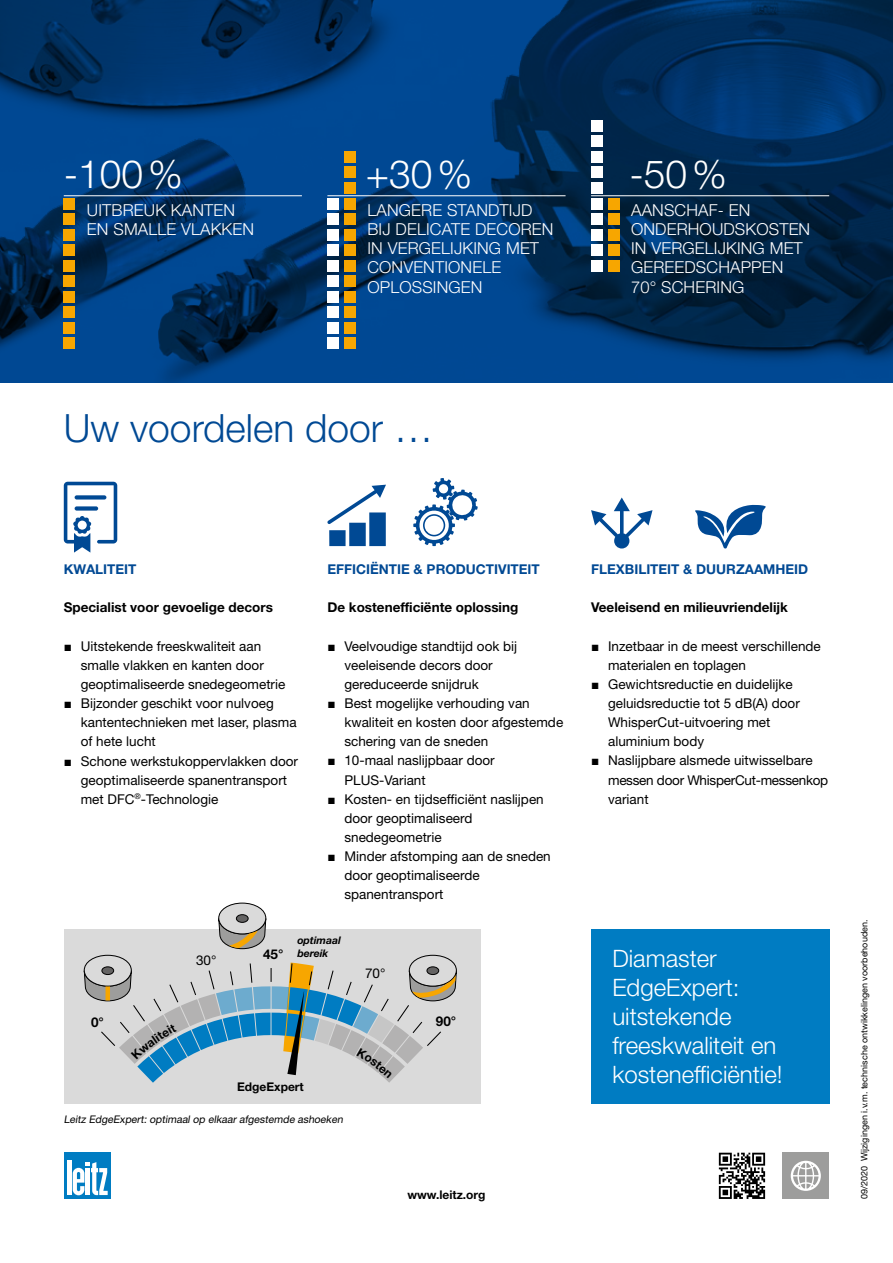
<style>
.page{position:relative;width:893px;height:1263px;background:#fff}
.page>*{position:absolute;margin:0;border:0;box-sizing:border-box;transform-origin:0 0}
.t1{font:300 39px "Helvetica Neue LT Pro";color:#004994}
.t2{font:300 39px "Helvetica Neue LT Pro";color:#fff}
.t3{font:300 24px/28.8px "Helvetica Neue LT Pro";color:#fff}
.t4{font:300 16.5px/19px "Helvetica Neue LT Pro";letter-spacing:.01em;color:#fff}
.t5{font:13.5px/19.2px "Helvetica Neue LT Pro";color:#000}
.t6{font:700 13.5px "Helvetica Neue LT Pro";color:#000}
.t7{font:700 13.5px "Helvetica Neue LT Pro";color:#004994}
.t8{font:700 12px "Helvetica Neue LT Pro";color:#000}
.t9{font:italic 10.5px "Helvetica Neue LT Pro";color:#000}
.t10{font:italic 700 10.5px/13.5px "Helvetica Neue LT Pro";color:#000}
.t11{font:9px "Helvetica Neue LT Pro";color:#000}
.s1{font-family:"Arial";font-weight:700}
</style>
<div class="page">
<svg style="left:0;top:0;width:893px;height:383px;background:#00366c"></svg>
<div style="left:369px;top:512px;width:17px;height:34px;background:#004994"></div>
<div style="left:349px;top:523px;width:17px;height:23px;background:#004994"></div>
<div style="left:329px;top:530px;width:17px;height:16px;background:#004994"></div>
<svg style="left:327px;top:485px;width:59px;height:39px"></svg>
<svg style="left:64px;top:482px;width:53px;height:71px"></svg>
<div style="left:75px;top:506px;width:23px;height:5px;background:#004994;border-radius:2px"></div>
<svg style="left:75px;top:495px;width:31px;height:4px"></svg>
<svg style="left:591px;top:497px;width:61px;height:51px"></svg>
<div style="left:64px;top:1152px;width:47px;height:47px;background:#007cc2"></div>
<div style="left:67px;top:1160px;width:5px;height:35px;background:#fff"></div>
<svg style="left:73px;top:1162px;width:35px;height:33px"></svg>
<svg style="left:413px;top:478px;width:65px;height:68px"></svg>
<svg style="left:695px;top:505px;width:71px;height:44px"></svg>
<div style="left:783px;top:1153px;width:46px;height:46px;background:#9d9d9c"></div>
<svg style="left:791px;top:1161px;width:30px;height:30px"></svg>
<svg style="left:719px;top:1153px;width:46px;height:46px"></svg>
<div style="left:64px;top:929px;width:416px;height:175px;background:#dadada"></div>
<div style="left:591px;top:929px;width:238px;height:175px;background:#007cc2"></div>
<hr style="left:64px;top:195px;width:238px;height:1px;background:#fff">
<div style="left:64px;top:244px;width:11px;height:12px;background:#f7a600"></div>
<div style="left:64px;top:229px;width:11px;height:11px;background:#f7a600"></div>
<div style="left:64px;top:213px;width:11px;height:12px;background:#f7a600"></div>
<div style="left:64px;top:198px;width:11px;height:11px;background:#f7a600"></div>
<div style="left:64px;top:291px;width:11px;height:11px;background:#f7a600"></div>
<div style="left:64px;top:275px;width:11px;height:12px;background:#f7a600"></div>
<div style="left:64px;top:260px;width:11px;height:11px;background:#f7a600"></div>
<div style="left:64px;top:337px;width:11px;height:12px;background:#f7a600"></div>
<div style="left:64px;top:322px;width:11px;height:11px;background:#f7a600"></div>
<div style="left:64px;top:306px;width:11px;height:12px;background:#f7a600"></div>
<hr style="left:591px;top:195px;width:238px;height:1px;background:#fff">
<hr style="left:327px;top:195px;width:239px;height:1px;background:#fff">
<div style="left:591px;top:244px;width:11px;height:12px;background:#fff"></div>
<div style="left:591px;top:229px;width:11px;height:11px;background:#fff"></div>
<div style="left:591px;top:213px;width:11px;height:12px;background:#fff"></div>
<div style="left:591px;top:198px;width:11px;height:11px;background:#fff"></div>
<div style="left:591px;top:260px;width:11px;height:11px;background:#fff"></div>
<div style="left:591px;top:167px;width:11px;height:11px;background:#fff"></div>
<div style="left:591px;top:151px;width:11px;height:12px;background:#fff"></div>
<div style="left:591px;top:136px;width:11px;height:11px;background:#fff"></div>
<div style="left:591px;top:120px;width:11px;height:12px;background:#fff"></div>
<div style="left:591px;top:182px;width:11px;height:12px;background:#fff"></div>
<div style="left:608px;top:244px;width:11px;height:12px;background:#f7a600"></div>
<div style="left:608px;top:229px;width:11px;height:11px;background:#f7a600"></div>
<div style="left:608px;top:213px;width:11px;height:12px;background:#f7a600"></div>
<div style="left:608px;top:198px;width:11px;height:11px;background:#f7a600"></div>
<div style="left:608px;top:260px;width:11px;height:11px;background:#f7a600"></div>
<div style="left:345px;top:182px;width:11px;height:12px;background:#f7a600"></div>
<div style="left:345px;top:167px;width:11px;height:11px;background:#f7a600"></div>
<div style="left:345px;top:151px;width:11px;height:12px;background:#f7a600"></div>
<div style="left:327px;top:244px;width:12px;height:12px;background:#fff"></div>
<div style="left:327px;top:229px;width:12px;height:11px;background:#fff"></div>
<div style="left:327px;top:213px;width:12px;height:12px;background:#fff"></div>
<div style="left:327px;top:198px;width:12px;height:11px;background:#fff"></div>
<div style="left:327px;top:291px;width:12px;height:11px;background:#fff"></div>
<div style="left:327px;top:275px;width:12px;height:12px;background:#fff"></div>
<div style="left:327px;top:260px;width:12px;height:11px;background:#fff"></div>
<div style="left:327px;top:337px;width:12px;height:12px;background:#fff"></div>
<div style="left:327px;top:322px;width:12px;height:11px;background:#fff"></div>
<div style="left:327px;top:306px;width:12px;height:12px;background:#fff"></div>
<div style="left:345px;top:244px;width:11px;height:12px;background:#f7a600"></div>
<div style="left:345px;top:229px;width:11px;height:11px;background:#f7a600"></div>
<div style="left:345px;top:213px;width:11px;height:12px;background:#f7a600"></div>
<div style="left:345px;top:198px;width:11px;height:11px;background:#f7a600"></div>
<div style="left:345px;top:291px;width:11px;height:11px;background:#f7a600"></div>
<div style="left:345px;top:275px;width:11px;height:12px;background:#f7a600"></div>
<div style="left:345px;top:260px;width:11px;height:11px;background:#f7a600"></div>
<div style="left:345px;top:337px;width:11px;height:12px;background:#f7a600"></div>
<div style="left:345px;top:322px;width:11px;height:11px;background:#f7a600"></div>
<div style="left:345px;top:306px;width:11px;height:12px;background:#f7a600"></div>
<svg style="left:83px;top:902px;width:374px;height:181px"></svg>
<h1 class="t2" style="left:64px;top:150px;width:121px">-100%</h1>
<p class="t4" style="left:87px;top:200px;width:169px">UITBREUK KANTEN<br>EN SMALLE VLAKKEN</p>
<h1 class="t2" style="left:366px;top:150px;width:108px">+30%</h1>
<p class="t4" style="left:367px;top:200px;width:188px">LANGERE STANDTIJD<br>BIJ DELICATE DECOREN<br>IN VERGELIJKING MET<br>CONVENTIONELE<br>OPLOSSINGEN</p>
<h1 class="t2" style="left:629px;top:150px;width:99px">-50%</h1>
<p class="t4" style="left:631px;top:200px;width:181px">AANSCHAF- EN<br>ONDERHOUDSKOSTEN<br>IN VERGELIJKING MET<br>GEREEDSCHAPPEN<br>70° SCHERING</p>
<h1 class="t1" style="left:64px;top:404px;width:371px">Uw voordelen door …</h1>
<p class="t7" style="left:64px;top:561px;width:74px">KWALITEIT</p>
<p class="t6" style="left:64px;top:599px;width:211px">Specialist voor gevoelige decors</p>
<p class="t5" style="left:81px;top:636px;width:206px;text-indent:-17px"><span class="s1">■</span> Uitstekende freeskwaliteit aan smalle vlakken en kanten door geoptimaliseerde snedegeometrie</p>
<p class="t5" style="left:81px;top:693px;width:217px;text-indent:-17px"><span class="s1">■</span> Bijzonder geschikt voor nulvoeg kantentechnieken met laser, plasma of hete lucht</p>
<p class="t5" style="left:81px;top:751px;width:219px;text-indent:-17px"><span class="s1">■</span> Schone werkstukoppervlakken door geoptimaliseerde spanentransport met DFC<sup>®</sup>-Technologie</p>
<p class="t7" style="left:327px;top:561px;width:214px">EFFICIËNTIE &amp; PRODUCTIVITEIT</p>
<p class="t6" style="left:327px;top:599px;width:192px">De kostenefficiënte oplossing</p>
<p class="t5" style="left:344px;top:636px;width:174px;text-indent:-17px"><span class="s1">■</span> Veelvoudige standtijd ook bij veeleisende decors door gereduceerde snijdruk</p>
<p class="t5" style="left:344px;top:693px;width:220px;text-indent:-17px"><span class="s1">■</span> Best mogelijke verhouding van kwaliteit en kosten door afgestemde schering van de sneden</p>
<p class="t5" style="left:344px;top:751px;width:152px;text-indent:-17px"><span class="s1">■</span> 10-maal naslijpbaar door<br>PLUS-Variant</p>
<p class="t5" style="left:344px;top:789px;width:201px;text-indent:-17px"><span class="s1">■</span> Kosten- en tijdsefficiënt naslijpen door geoptimaliseerd snedegeometrie</p>
<p class="t5" style="left:344px;top:846px;width:208px;text-indent:-17px"><span class="s1">■</span> Minder afstomping aan de sneden door geoptimaliseerde spanentransport</p>
<p class="t5" style="left:196px;top:950px;width:22px">30°</p>
<p class="t6" style="left:263px;top:945px;width:22px">45°</p>
<p class="t10" style="left:297px;top:933px;width:45px">optimaal bereik</p>
<p class="t5" style="left:365px;top:963px;width:22px">70°</p>
<p class="t6" style="left:91px;top:1013px;width:14px">0°</p>
<p class="t6" style="left:436px;top:1013px;width:22px">90°</p>
<p class="t8" style="left:237px;top:1079px;width:68px">EdgeExpert</p>
<p class="t9" style="left:64px;top:1113px;width:283px">Leitz EdgeExpert: optimaal op elkaar afgestemde ashoeken</p>
<p class="t8" style="left:407px;top:1187px;width:80px">www.leitz.org</p>
<p class="t7" style="left:591px;top:561px;width:219px">FLEXBILITEIT &amp; DUURZAAMHEID</p>
<p class="t6" style="left:591px;top:599px;width:198px">Veeleisend en milieuvriendelijk</p>
<p class="t5" style="left:608px;top:636px;width:214px;text-indent:-17px"><span class="s1">■</span> Inzetbaar in de meest verschillende materialen en toplagen</p>
<p class="t5" style="left:608px;top:674px;width:193px;text-indent:-17px"><span class="s1">■</span> Gewichtsreductie en duidelijke geluidsreductie tot 5 dB(A) door<br>WhisperCut-uitvoering met aluminium body</p>
<p class="t5" style="left:608px;top:751px;width:222px;text-indent:-17px"><span class="s1">■</span> Naslijpbare alsmede uitwisselbare messen door WhisperCut-messenkop variant</p>
<h2 class="t3" style="left:612px;top:944px;width:172px">Diamaster<br>EdgeExpert: uitstekende freeskwaliteit en kostenefficiëntie!</h2>
<p class="t11" style="left:859px;top:1199px;width:281px;rotate:-90deg">09/2020 Wijzigingen i.v.m. technische ontwikkelingen voorbehouden.</p>
</div>
